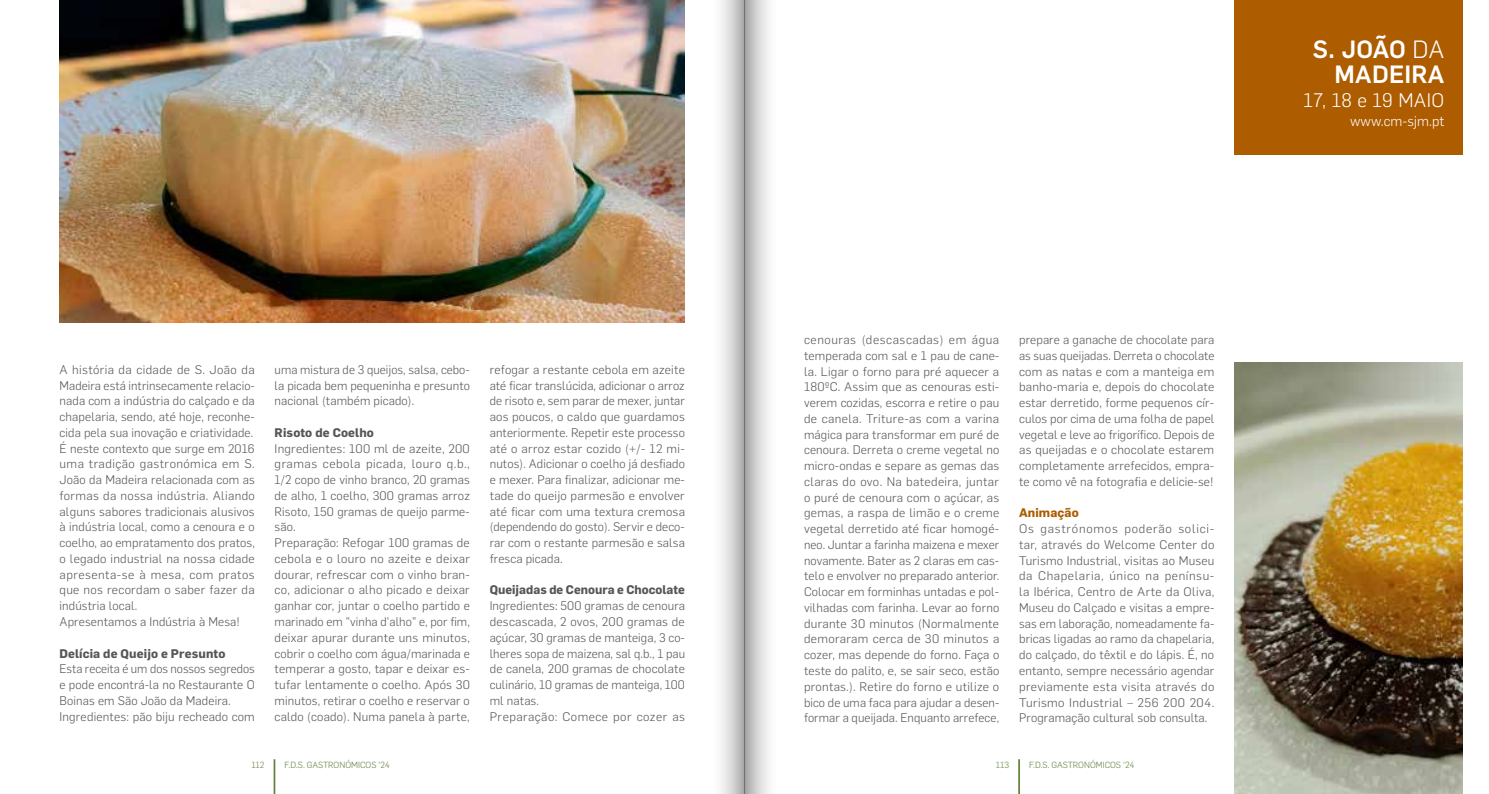
<style>
.page{position:relative;width:1489px;height:794px;background:#fff}
.page>*{position:absolute;margin:0;border:0;box-sizing:border-box;transform-origin:0 0}
.t1{font:500 24.5px/24.5px "Flama";letter-spacing:.01em;color:#fff;text-align:right}
.t2{font:300 19.25px "Flama";letter-spacing:.02em;color:#fff}
.t3{font:300 14px "Flama";color:#fff}
.t4{font:300 12.25px/15.8px "Flama";letter-spacing:.01em;color:#555756;text-align:justify}
.t5{font:700 12.25px "Flama";letter-spacing:.01em;color:#555756}
.t6{font:700 12.25px "Flama";letter-spacing:.01em;color:#ad5c00}
.t7{font:300 8.75px "Flama";color:#658340}
.s1{font-weight:300}
</style>
<div class="page">
<hr style="left:1018px;top:759px;width:1px;height:35px;background:#658340">
<hr style="left:273px;top:759px;width:2px;height:35px;background:#658340">
<div style="left:1234px;top:0;width:228px;height:155px;background:#ad5c00"></div>
<img style="left:60px;top:0;width:625px;height:322px">
<img style="left:1234px;top:362px;width:228px;height:432px">
<svg style="left:744px;top:0;width:25px;height:794px;background:#cdcdcd"></svg>
<svg style="left:721px;top:0;width:23px;height:794px;background:#d3d3d3"></svg>
<p class="t4" style="left:60px;top:361px;width:197px;text-align:left">A história da cidade de S. João da Madeira está intrinsecamente relacio&shy;nada com a indústria do calçado e da chapelaria, sendo, até hoje, reconhe&shy;cida pela sua inovação e criatividade.<br>É neste contexto que surge em 2016 uma tradição gastronómica em S.<br>João da Madeira relacionada com as formas da nossa indústria. Aliando alguns sabores tradicionais alusivos à indústria local, como a cenoura e o coelho, ao empratamento dos pratos, o legado industrial na nossa cidade apresenta-se à mesa, com pratos que nos recordam o saber fazer da indústria local.<br>Apresentamos a Indústria à Mesa!</p>
<p class="t5" style="left:60px;top:644px;width:167px">Delícia de Queijo e Presunto</p>
<p class="t4" style="left:60px;top:660px;width:197px;text-align:left">Esta receita é um dos nossos segredos e pode encontrá-la no Restaurante O Boinas em São João da Madeira.<br>Ingredientes: pão biju recheado com</p>
<p class="t4" style="left:274px;top:361px;width:197px">uma mistura de 3 queijos, salsa, cebo&shy;la picada bem pequeninha e presunto nacional (também picado).</p>
<p class="t5" style="left:274px;top:424px;width:101px">Risoto de Coelho</p>
<p class="t4" style="left:274px;top:440px;width:197px;text-align:left">Ingredientes: 100 ml de azeite, 200 gramas cebola picada, louro q.b., 1/2 copo de vinho branco, 20 gramas de alho, 1 coelho, 300 gramas arroz Risoto, 150 gramas de queijo parme&shy;são.<br>Preparação: Refogar 100 gramas de cebola e o louro no azeite e deixar dourar, refrescar com o vinho bran&shy;co, adicionar o alho picado e deixar ganhar cor, juntar o coelho partido e marinado em "vinha d'alho” e, por fim, deixar apurar durante uns minutos, cobrir o coelho com água/marinada e temperar a gosto, tapar e deixar es&shy;tufar lentamente o coelho. Após 30 minutos, retirar o coelho e reservar o caldo (coado). Numa panela à parte,</p>
<p class="t4" style="left:489px;top:361px;width:197px">refogar a restante cebola em azeite até ficar translúcida, adicionar o arroz de risoto e, sem parar de mexer, juntar aos poucos, o caldo que guardamos anteriormente. Repetir este processo até o arroz estar cozido (+/- 12 mi&shy;nutos). Adicionar o coelho já desfiado e mexer. Para finalizar, adicionar me&shy;tade do queijo parmesão e envolver até ficar com uma textura cremosa (dependendo do gosto). Servir e deco&shy;rar com o restante parmesão e salsa fresca picada.</p>
<p class="t5" style="left:489px;top:581px;width:197px">Queijadas de Cenoura e Chocolate</p>
<p class="t4" style="left:489px;top:597px;width:197px;text-align:left">Ingredientes: 500 gramas de cenoura descascada, 2 ovos, 200 gramas de açúcar, 30 gramas de manteiga, 3 co&shy;lheres sopa de maizena, sal q.b., 1 pau de canela, 200 gramas de chocolate culinário, 10 gramas de manteiga, 100 ml natas.<br>Preparação: Comece por cozer as</p>
<p class="t4" style="left:804px;top:331px;width:197px">cenouras (descascadas) em água temperada com sal e 1 pau de cane&shy;la. Ligar o forno para pré aquecer a 180ºC. Assim que as cenouras esti&shy;verem cozidas, escorra e retire o pau de canela. Triture-as com a varina mágica para transformar em puré de cenoura. Derreta o creme vegetal no micro-ondas e separe as gemas das claras do ovo. Na batedeira, juntar o puré de cenoura com o açúcar, as gemas, a raspa de limão e o creme vegetal derretido até ficar homogé&shy;neo. Juntar a farinha maizena e mexer novamente. Bater as 2 claras em cas&shy;telo e envolver no preparado anterior.<br>Colocar em forminhas untadas e pol&shy;vilhadas com farinha. Levar ao forno durante 30 minutos (Normalmente demoraram cerca de 30 minutos a cozer, mas depende do forno. Faça o teste do palito, e, se sair seco, estão prontas.). Retire do forno e utilize o bico de uma faca para ajudar a desen&shy;formar a queijada. Enquanto arrefece,</p>
<p class="t4" style="left:1019px;top:331px;width:197px">prepare a ganache de chocolate para as suas queijadas. Derreta o chocolate com as natas e com a manteiga em banho-maria e, depois do chocolate estar derretido, forme pequenos cír&shy;culos por cima de uma folha de papel vegetal e leve ao frigorífico. Depois de as queijadas e o chocolate estarem completamente arrefecidos, empra&shy;te como vê na fotografia e delicie-se!</p>
<p class="t6" style="left:1019px;top:504px;width:61px">Animação</p>
<p class="t4" style="left:1019px;top:520px;width:197px">Os gastrónomos poderão solici&shy;tar, através do Welcome Center do Turismo Industrial, visitas ao Museu da Chapelaria, único na penínsu&shy;la Ibérica, Centro de Arte da Oliva, Museu do Calçado e visitas a empre&shy;sas em laboração, nomeadamente fa&shy;bricas ligadas ao ramo da chapelaria, do calçado, do têxtil e do lápis. É, no entanto, sempre necessário agendar previamente esta visita através do Turismo Industrial – 256 200 204.<br>Programação cultural sob consulta.</p>
<p class="t7" style="left:251px;top:758px;width:15px">112</p>
<p class="t7" style="left:284px;top:758px;width:107px">F.D.S. GASTRONÓMICOS ‘24</p>
<p class="t7" style="left:995px;top:758px;width:15px">113</p>
<p class="t7" style="left:1029px;top:758px;width:107px">F.D.S. GASTRONÓMICOS ‘24</p>
<h1 class="t1" style="left:1312px;top:35px;width:133px">S. JOÃO <span class="s1">DA<br></span>MADEIRA</h1>
<h2 class="t2" style="left:1303px;top:87px;width:142px">17, 18 e 19 MAIO</h2>
<p class="t3" style="left:1349px;top:112px;width:96px">www.cm-sjm.pt</p>
</div>
